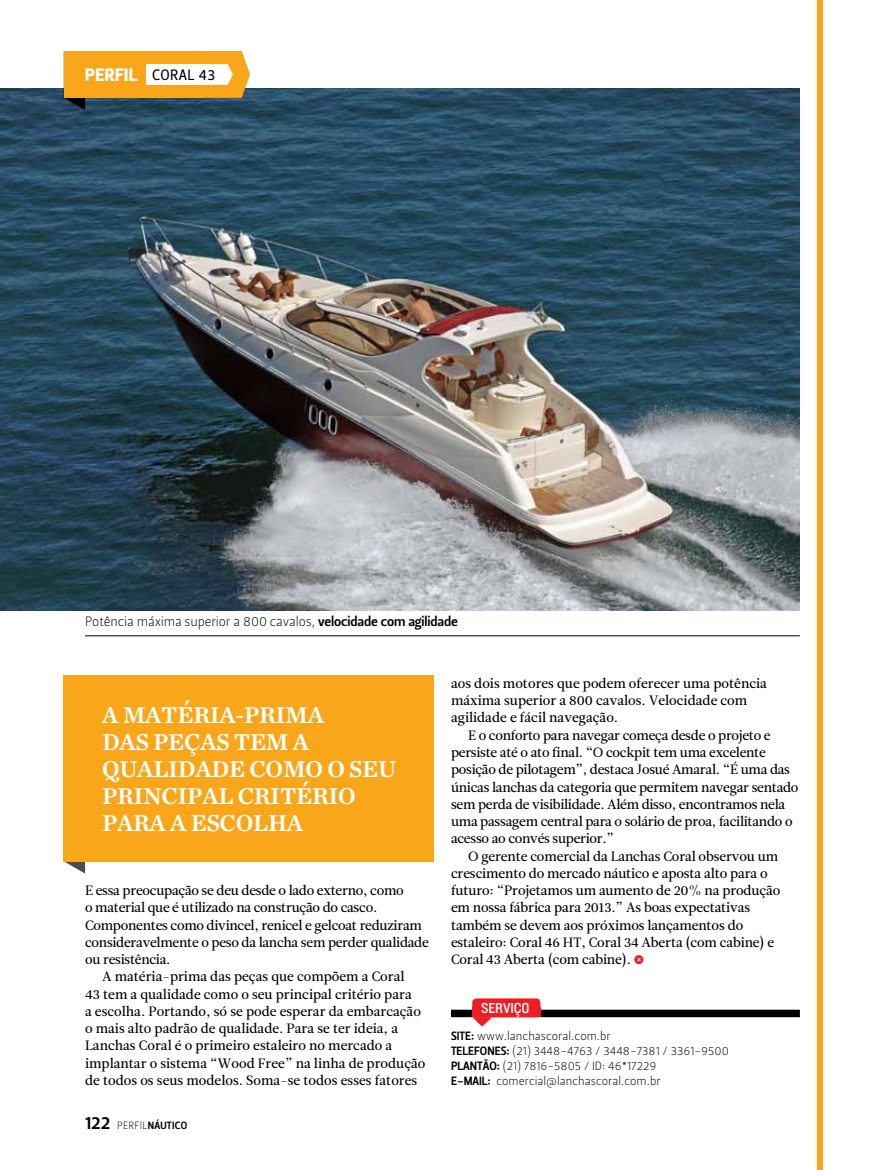
<style>
.page{position:relative;width:885px;height:1170px;background:#fff}
.page>*{position:absolute;margin:0;border:0;box-sizing:border-box;transform-origin:0 0}
.t1{font:24px/27px "Chronicle Text G2 Semi";letter-spacing:-.01em;color:#fff}
.t2{font:15px "Leitura Sans Grot 2";letter-spacing:.03em;color:#000}
.t3{font:15px "Knockout HTF30 Junior Welterwt";color:#fff}
.t4{font:13.5px/17.2px "Leitura News Roman 2";letter-spacing:-.01em;color:#000}
.t5{font:13.5px "Leitura Sans Grot 1";letter-spacing:-.01em;color:#000}
.t6{font:12px/15px "Leitura Sans Grot 1";color:#000}
.t7{font:10.5px "Leitura Sans Grot 3";letter-spacing:.025em;color:#000}
.s1{font-family:"Leitura Sans Grot 4";font-size:18px;color:#fff}
.s2{font-family:"Leitura Sans Grot 3"}
.s3{font-size:18px}
.s4{font-family:"Leitura Sans Grot 1"}
</style>
<div class="page">
<img style="left:0;top:88px;width:799px;height:522px">
<svg style="left:64px;top:98px;width:21px;height:12px"></svg>
<div style="left:64px;top:51px;width:138px;height:47px;background:#faa61a"></div>
<svg style="left:202px;top:51px;width:48px;height:47px"></svg>
<div style="left:146px;top:64px;width:60px;height:21px;background:#fff"></div>
<svg style="left:64px;top:861px;width:21px;height:12px"></svg>
<div style="left:64px;top:674px;width:370px;height:187px;background:#faa61a"></div>
<div style="left:451px;top:1009px;width:348px;height:8px;background:#000"></div>
<div style="left:472px;top:1007px;width:68px;height:10px;background:#ed1d24"></div>
<div style="left:472px;top:998px;width:68px;height:19px;background:#ed1d24;border-radius:4px"></div>
<svg style="left:472px;top:1017px;width:20px;height:9px"></svg>
<hr style="left:85px;top:635px;width:714px;height:1px;background:#000">
<div style="left:816px;top:0;width:6px;height:1169px;background:#faa61a"></div>
<p class="t2" style="left:85px;top:64px;width:132px"><span class="s1">PERFIL</span> CORAL 43</p>
<p class="t5" style="left:85px;top:612px;width:374px">Potência máxima superior a 800 cavalos, <span class="s2">velocidade com agilidade</span></p>
<h1 class="t1" style="left:102px;top:700px;width:295px">A MATÉRIA-PRIMA<br>DAS PEÇAS TEM A<br>QUALIDADE COMO O SEU<br>PRINCIPAL CRITÉRIO<br>PARA A ESCOLHA</h1>
<p class="t4" style="left:85px;top:881px;width:320px">E essa preocupação se deu desde o lado externo, como</p>
<p class="t4" style="left:85px;top:898px;width:294px">o material que é utilizado na construção do casco.</p>
<p class="t4" style="left:85px;top:915px;width:338px">Componentes como divincel, renicel e gelcoat reduziram</p>
<p class="t4" style="left:85px;top:933px;width:345px">consideravelmente o peso da lancha sem perder qualidade</p>
<p class="t4" style="left:85px;top:950px;width:87px">ou resistência.</p>
<p class="t4" style="left:102px;top:967px;width:304px">A matéria-prima das peças que compõem a Coral</p>
<p class="t4" style="left:85px;top:985px;width:328px">43 tem a qualidade como o seu principal critério para</p>
<p class="t4" style="left:85px;top:1002px;width:337px">a escolha. Portando, só se pode esperar da embarcação</p>
<p class="t4" style="left:85px;top:1019px;width:314px">o mais alto padrão de qualidade. Para se ter ideia, a</p>
<p class="t4" style="left:85px;top:1036px;width:309px">Lanchas Coral é o primeiro estaleiro no mercado a</p>
<p class="t4" style="left:85px;top:1054px;width:342px">implantar o sistema “Wood Free” na linha de produção</p>
<p class="t4" style="left:85px;top:1071px;width:334px">de todos os seus modelos. Soma-se todos esses fatores</p>
<p class="t7" style="left:85px;top:1118px;width:104px"><span class="s3">122</span> <span class="s4">PERFIL</span>NÁUTICO</p>
<p class="t4" style="left:451px;top:674px;width:317px">aos dois motores que podem oferecer uma potência máxima superior a 800 cavalos. Velocidade com agilidade e fácil navegação.</p>
<p class="t4" style="left:468px;top:726px;width:304px">E o conforto para navegar começa desde o projeto e</p>
<p class="t4" style="left:451px;top:743px;width:316px">persiste até o ato final. “O cockpit tem uma excelente</p>
<p class="t4" style="left:451px;top:760px;width:340px">posição de pilotagem”, destaca Josué Amaral. “É uma das</p>
<p class="t4" style="left:451px;top:778px;width:349px">únicas lanchas da categoria que permitem navegar sentado</p>
<p class="t4" style="left:451px;top:795px;width:336px">sem perda de visibilidade. Além disso, encontramos nela</p>
<p class="t4" style="left:451px;top:812px;width:343px">uma passagem central para o solário de proa, facilitando o</p>
<p class="t4" style="left:451px;top:829px;width:165px">acesso ao convés superior.”</p>
<p class="t4" style="left:468px;top:847px;width:311px">O gerente comercial da Lanchas Coral observou um</p>
<p class="t4" style="left:451px;top:864px;width:318px">crescimento do mercado náutico e aposta alto para o</p>
<p class="t4" style="left:451px;top:881px;width:331px">futuro: “Projetamos um aumento de 20% na produção</p>
<p class="t4" style="left:451px;top:898px;width:301px">em nossa fábrica para 2013.” As boas expectativas</p>
<p class="t4" style="left:451px;top:916px;width:294px">também se devem aos próximos lançamentos do</p>
<p class="t4" style="left:451px;top:933px;width:325px">estaleiro: Coral 46 HT, Coral 34 Aberta (com cabine) e</p>
<p class="t4" style="left:451px;top:950px;width:181px">Coral 43 Aberta (com cabine).</p>
<p class="t3" style="left:481px;top:999px;width:50px">SERVIÇO</p>
<p class="t6" style="left:451px;top:1028px;width:279px"><span class="s2">Site:</span> www.lanchascoral.com.br<br><span class="s2">Telefones:</span> (21) 3448-4763 / 3448-7381 / 3361-9500<br><span class="s2">Plantão:</span> (21) 7816-5805 / ID: 46*17229<br><span class="s2">E-mail:</span> comercial@lanchascoral.com.br</p>
</div>
